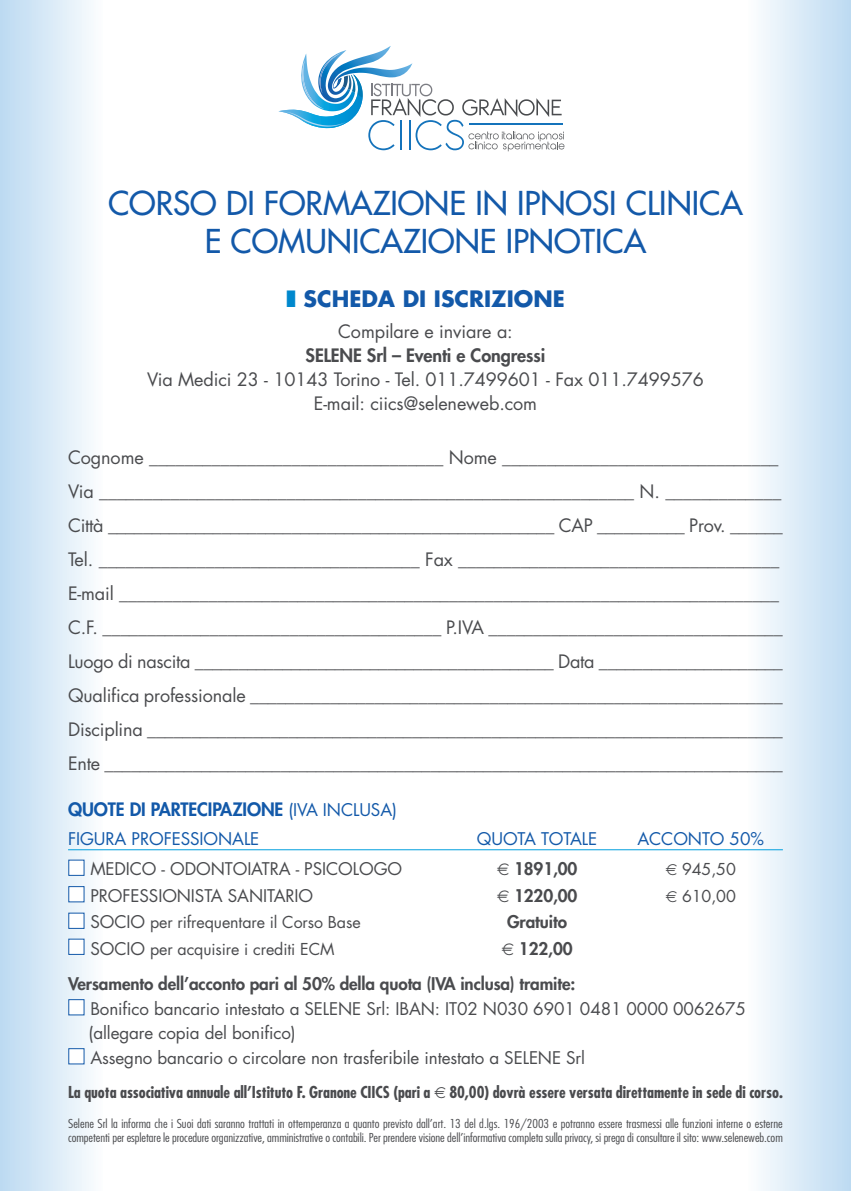
<style>
.page{position:relative;width:851px;height:1191px;background:#fff}
.page>*{position:absolute;margin:0;border:0;box-sizing:border-box;transform-origin:0 0}
.t1{font:32px/38px "Futura";color:#1359a9;text-align:center}
.t2{font:700 22px "Futura";color:#1359a9}
.t3{font:18px/34px "Futura";letter-spacing:-.005em;color:#4a4b4e;text-align:center}
.t4{font:800 18px "Futura";letter-spacing:-.005em;color:#1359a9}
.t5{font:800 18px "Futura";letter-spacing:-.005em;color:#4a4b4e}
.t6{font:17px/23.8px "Futura";letter-spacing:-.005em;color:#4a4b4e}
.t7{font:800 17px/35.4px "Futura";letter-spacing:-.005em;color:#4a4b4e;text-align:right}
.t8{font:17px "Futura";letter-spacing:-.005em;color:#1359a9}
.t9{font:700 condensed 16px "Futura";letter-spacing:-.005em;color:#4a4b4e}
.t10{font:16px "Futura";letter-spacing:-.005em;color:#4a4b4e}
.t11{font:300 condensed 12px/14.4px "Futura";letter-spacing:-.005em;color:#4a4b4e;scale:1.12 1}
.s1{font-weight:400;font-size:17px}
.s2{color:#fff}
.s3{font-size:17px}
</style>
<div class="page">
<div style="left:0;top:0;width:102px;height:1191px;background:linear-gradient(to right,#bbdaf1,#fafcfe)"></div>
<div style="left:748px;top:0;width:102px;height:1191px;background:linear-gradient(to right,#fcfdfe,#bddbf2)"></div>
<svg style="left:278px;top:46px;width:286px;height:105px"></svg>
<hr style="left:68px;top:849px;width:714px;height:1px;background:#009fde">
<h1 class="t1" style="left:108px;top:187px;width:636px">CORSO DI FORMAZIONE IN IPNOSI CLINICA<br>E COMUNICAZIONE IPNOTICA</h1>
<p class="t2" style="left:303px;top:289px;width:263px">SCHEDA DI ISCRIZIONE</p>
<p class="t3" style="left:338px;top:316px;width:176px">Compilare e inviare a:</p>
<p class="t5" style="left:305px;top:347px;width:241px">SELENE Srl – Eventi e Congressi</p>
<p class="t3" style="left:147px;top:369px;width:558px;line-height:23.6px">Via Medici 23 - 10143 Torino - Tel. 011.7499601 - Fax 011.7499576<br>E-mail: ciics@seleneweb.com</p>
<p class="t3" style="left:68px;top:441px;width:716px;text-align:left">Cognome _________________________________ Nome _______________________________ Via ____________________________________________________________ N. _____________ Città ___________________________________________________ CAP __________ Prov. ______ Tel. ____________________________________ Fax ____________________________________ E-mail __________________________________________________________________________ C.F. ______________________________________ P.IVA _________________________________ Luogo di nascita _________________________________________ Data _____________________ Qualifica professionale ____________________________________________________________ Disciplina ________________________________________________________________________ Ente _____________________________________________________________________________</p>
<p class="t4" style="left:68px;top:801px;width:330px">QUOTE DI PARTECIPAZIONE <span class="s1">(IVA INCLUSA)</span></p>
<p class="t8" style="left:68px;top:830px;width:193px">FIGURA PROFESSIONALE</p>
<p class="t8" style="left:477px;top:830px;width:122px">QUOTA TOTALE</p>
<p class="t8" style="left:637px;top:830px;width:128px">ACCONTO 50%</p>
<p class="t6" style="left:68px;top:858px;width:335px"><span class="s2">■</span> MEDICO - ODONTOIATRA - PSICOLOGO</p>
<p class="t7" style="left:514px;top:852px;width:65px">1891,00</p>
<p class="t10" style="left:682px;top:862px;width:55px">945,50</p>
<p class="t6" style="left:68px;top:885px;width:247px"><span class="s2">■</span> PROFESSIONISTA SANITARIO</p>
<p class="t7" style="left:514px;top:879px;width:65px">1220,00</p>
<p class="t10" style="left:682px;top:888px;width:55px">610,00</p>
<p class="t10" style="left:68px;top:915px;width:294px"><span class="s2">■</span> <span class="s3">SOCIO</span> per rifrequentare il Corso Base</p>
<p class="t7" style="left:507px;top:905px;width:61px">Gratuito</p>
<p class="t10" style="left:68px;top:941px;width:268px"><span class="s2">■</span> <span class="s3">SOCIO</span> per acquisire i crediti ECM</p>
<p class="t7" style="left:68px;top:932px;width:509px">122,00<br>Versamento dell’acconto pari al 50% della quota (IVA inclusa) tramite:</p>
<p class="t6" style="left:89px;top:998px;width:658px;text-indent:-21px"><span class="s2">■</span> Bonifico bancario intestato a SELENE Srl: IBAN: IT02 N030 6901 0481 0000 0062675 (allegare copia del bonifico)</p>
<p class="t6" style="left:68px;top:1047px;width:518px"><span class="s2">■</span> Assegno bancario o circolare non trasferibile intestato a SELENE Srl</p>
<p class="t9" style="left:68px;top:1084px;width:716px">La quota associativa annuale all’Istituto F. Granone CIICS (pari a 80,00) dovrà essere versata direttamente in sede di corso.</p>
<p class="t11" style="left:68px;top:1116px;width:639px">Selene Srl la informa che i Suoi dati saranno trattati in ottemperanza a quanto previsto dall’art. 13 del d.lgs. 196/2003 e potranno essere trasmessi alle funzioni interne o esterne competenti per espletare le procedure organizzative, amministrative o contabili. Per prendere visione dell’informativa completa sulla privacy, si prega di consultare il sito: www.seleneweb.com</p>
</div>
